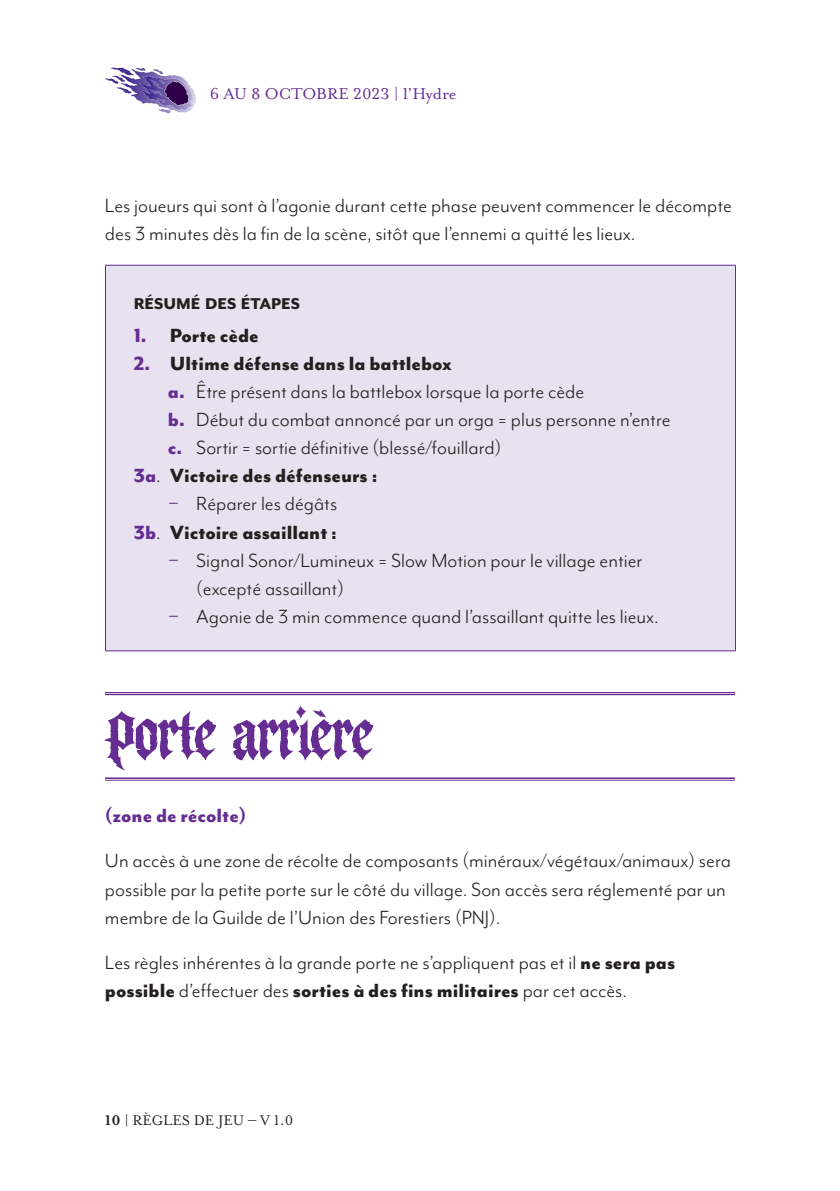
<style>
.page{position:relative;width:840px;height:1191px;background:#fff}
.page>*{position:absolute;margin:0;border:0;box-sizing:border-box;transform-origin:0 0}
.t1{font:66px "Backbone";letter-spacing:.01em;color:#652d91}
.t2{font:22px/28px "Mr Eaves Mod OT";color:#231f20}
.t3{font:800 22px/28px "Mr Eaves Mod OT";color:#231f20;text-align:right}
.t4{font:800 22px "Mr Eaves Mod OT";color:#652d91}
.t5{font:18px "Mrs Eaves OT";color:#652d91}
.t6{font:800 18px "Mr Eaves Mod OT";color:#231f20}
.t7{font:16px "Mrs Eaves OT";color:#231f20}
.s1{color:#652d91}
.s2{font-weight:800;color:#652d91}
.s3{font-weight:400}
.s4{font-family:"Gotham";font-weight:300;color:#652d91}
.s5{font-weight:800}
.s6{font-weight:700}
</style>
<div class="page">
<svg style="left:105px;top:68px;width:87px;height:45px"></svg>
<hr style="left:105px;top:692px;width:629px;height:1px;background:#652d91">
<hr style="left:105px;top:693px;width:629px;height:2px;background:#652d91">
<hr style="left:105px;top:777px;width:629px;height:2px;background:#652d91">
<hr style="left:105px;top:780px;width:629px;height:1px;background:#652d91">
<div style="left:105px;top:265px;width:630px;height:386px;background:#e8e1ef"></div>
<hr style="left:105px;top:265px;width:630px;height:1px;background:#652d91">
<hr style="left:105px;top:266px;width:1px;height:384px;background:#652d91">
<hr style="left:734px;top:266px;width:1px;height:384px;background:#652d91">
<hr style="left:105px;top:650px;width:630px;height:1px;background:#652d91">
<p class="t5" style="left:210px;top:84px;width:248px">6 AU 8 OCTOBRE 2023 | l’Hydre</p>
<p class="t2" style="left:105px;top:191px;width:628px">Les joueurs qui sont à l’agonie durant cette phase peuvent commencer le décompte des 3 minutes dès la fin de la scène, sitôt que l’ennemi a quitté les lieux.</p>
<p class="t6" style="left:134px;top:293px;width:167px">RÉSUMÉ DES ÉTAPES</p>
<p class="t3" style="left:134px;top:321px;width:126px"><span class="s1">1.</span> Porte cède</p>
<p class="t3" style="left:134px;top:349px;width:319px"><span class="s1">2.</span> Ultime défense dans la battlebox</p>
<p class="t2" style="left:168px;top:378px;width:417px"><span class="s2">a.</span> Être présent dans la battlebox lorsque la porte cède</p>
<p class="t2" style="left:168px;top:406px;width:504px"><span class="s2">b.</span> Début du combat annoncé par un orga = plus personne n’entre</p>
<p class="t2" style="left:168px;top:434px;width:335px"><span class="s2">c.</span> Sortir = sortie définitive (blessé/fouillard)</p>
<p class="t3" style="left:134px;top:461px;width:245px"><span class="s1">3a</span><span class="s3">.</span> Victoire des défenseurs :</p>
<p class="t3" style="left:134px;top:489px;width:205px"><span class="s4">–</span> <span class="s3">Réparer les dégâts<br></span><span class="s1">3b</span><span class="s3">.</span> Victoire assaillant :</p>
<p class="t2" style="left:196px;top:546px;width:447px;text-indent:-28px"><span class="s4">–</span> Signal Sonor/Lumineux = Slow Motion pour le village entier (excepté assaillant)</p>
<p class="t2" style="left:168px;top:602px;width:492px"><span class="s4">–</span> Agonie de 3 min commence quand l’assaillant quitte les lieux.</p>
<h1 class="t1" style="left:105px;top:700px;width:270px">Porte arrière</h1>
<p class="t4" style="left:105px;top:803px;width:143px">(zone de récolte)</p>
<p class="t2" style="left:105px;top:846px;width:627px">Un accès à une zone de récolte de composants (minéraux/végétaux/animaux) sera possible par la petite porte sur le côté du village. Son accès sera réglementé par un membre de la Guilde de l’Union des Forestiers (PNJ).</p>
<p class="t2" style="left:105px;top:947px;width:571px">Les règles inhérentes à la grande porte ne s’appliquent pas et il <span class="s5">ne sera pas possible</span> d’effectuer des <span class="s5">sorties à des fins militaires</span> par cet accès.</p>
<p class="t7" style="left:105px;top:1110px;width:190px"><span class="s6">10</span> | RÈGLES DE JEU – V 1.0</p>
</div>
